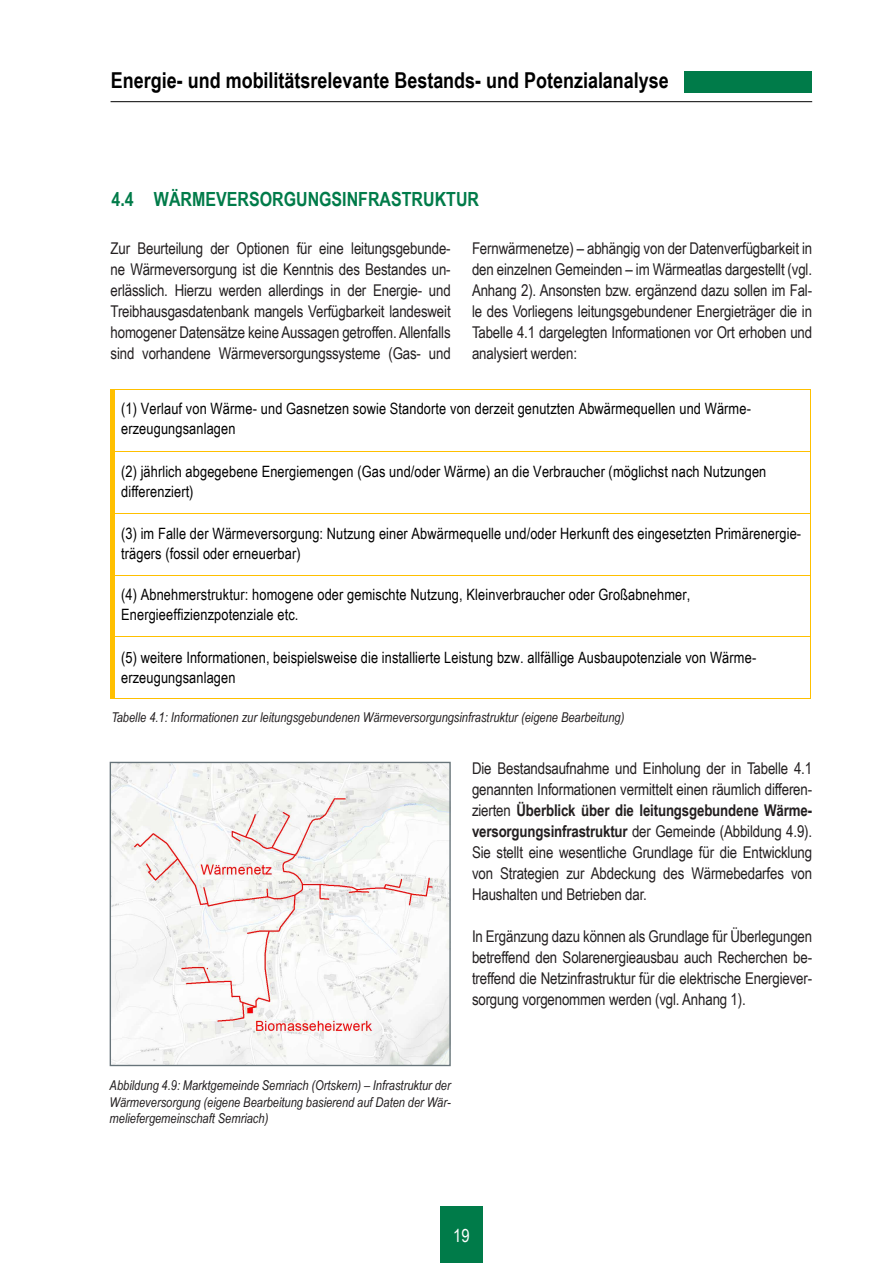
<style>
.page{position:relative;width:893px;height:1263px;background:#fff}
.page>*{position:absolute;margin:0;border:0;box-sizing:border-box;transform-origin:0 0}
.t1{font:700 21.9px "Arial Narrow";color:#000}
.t2{font:700 19.5px "Arial Narrow";color:#007b49}
.t3{font:18px "Arial Narrow";color:#fff}
.t4{font:16.2px/21px "Arial Narrow";letter-spacing:-.01em;color:#231f20;text-align:justify}
.t5{font:15.6px/19.6px "Arial Narrow";letter-spacing:.01em;color:#000}
.t6{font:italic 13.5px/16.5px "Arial Narrow";color:#231f20;text-align:justify}
.s1{font-weight:700}
</style>
<div class="page">
<hr style="left:111px;top:101px;width:701px;height:1px;background:#000">
<div style="left:440px;top:1206px;width:43px;height:57px;background:#007b49"></div>
<div style="left:685px;top:71px;width:127px;height:22px;background:#007b49"></div>
<hr style="left:111px;top:389px;width:699px;height:1px;background:#ffc000">
<hr style="left:111px;top:389px;width:4px;height:62px;background:#ffc000">
<hr style="left:810px;top:389px;width:1px;height:62px;background:#ffc000">
<hr style="left:115px;top:451px;width:695px;height:1px;background:#ffc000">
<hr style="left:111px;top:452px;width:4px;height:61px;background:#ffc000">
<hr style="left:810px;top:452px;width:1px;height:61px;background:#ffc000">
<hr style="left:115px;top:513px;width:695px;height:1px;background:#ffc000">
<hr style="left:111px;top:513px;width:4px;height:62px;background:#ffc000">
<hr style="left:810px;top:513px;width:1px;height:62px;background:#ffc000">
<hr style="left:115px;top:575px;width:695px;height:1px;background:#ffc000">
<hr style="left:111px;top:575px;width:4px;height:61px;background:#ffc000">
<hr style="left:810px;top:575px;width:1px;height:61px;background:#ffc000">
<hr style="left:115px;top:636px;width:695px;height:1px;background:#ffc000">
<hr style="left:111px;top:637px;width:4px;height:61px;background:#ffc000">
<hr style="left:111px;top:698px;width:699px;height:1px;background:#ffc000">
<hr style="left:810px;top:637px;width:1px;height:61px;background:#ffc000">
<img style="left:112px;top:764px;width:337px;height:300px">
<div style="left:110px;top:762px;width:341px;height:304px;border:1px solid #67747a"></div>
<h1 class="t1" style="left:111px;top:64px;width:559px">Energie- und mobilitätsrelevante Bestands- und Potenzialanalyse</h1>
<p class="t2" style="left:111px;top:184px;width:369px">4.4 WÄRMEVERSORGUNGSINFRASTRUKTUR</p>
<p class="t4" style="left:111px;top:237px;width:342px">Zur Beurteilung der Optionen für eine leitungsgebunde&shy;ne Wärmeversorgung ist die Kenntnis des Bestandes un&shy;erlässlich. Hierzu werden allerdings in der Energie- und Treibhausgasdatenbank mangels Verfügbarkeit landesweit homogener Datensätze keine Aussagen getroffen. Allenfalls sind vorhandene Wärmeversorgungssysteme (Gas- und</p>
<p class="t4" style="left:472px;top:237px;width:342px">Fernwärmenetze) – abhängig von der Datenverfügbarkeit in den einzelnen Gemeinden – im Wärmeatlas dargestellt (vgl.<br>Anhang 2). Ansonsten bzw. ergänzend dazu sollen im Fal&shy;le des Vorliegens leitungsgebundener Energieträger die in Tabelle 4.1 dargelegten Informationen vor Ort erhoben und analysiert werden:</p>
<p class="t5" style="left:121px;top:398px;width:631px">(1) Verlauf von Wärme- und Gasnetzen sowie Standorte von derzeit genutzten Abwärmequellen und Wärme&shy;erzeugungsanlagen</p>
<p class="t5" style="left:121px;top:461px;width:647px">(2) jährlich abgegebene Energiemengen (Gas und/oder Wärme) an die Verbraucher (möglichst nach Nutzungen differenziert)</p>
<p class="t5" style="left:121px;top:523px;width:681px">(3) im Falle der Wärmeversorgung: Nutzung einer Abwärmequelle und/oder Herkunft des eingesetzten Primärenergie&shy;trägers (fossil oder erneuerbar)</p>
<p class="t5" style="left:121px;top:584px;width:571px">(4) Abnehmerstruktur: homogene oder gemischte Nutzung, Kleinverbraucher oder Großabnehmer,<br>Energieeffizienzpotenziale etc.</p>
<p class="t5" style="left:121px;top:647px;width:637px">(5) weitere Informationen, beispielsweise die installierte Leistung bzw. allfällige Ausbaupotenziale von Wärme&shy;erzeugungsanlagen</p>
<p class="t6" style="left:111px;top:709px;width:514px">Tabelle 4.1: Informationen zur leitungsgebundenen Wärmeversorgungsinfrastruktur (eigene Bearbeitung)</p>
<p class="t4" style="left:472px;top:757px;width:342px">Die Bestandsaufnahme und Einholung der in Tabelle 4.1 genannten Informationen vermittelt einen räumlich differen&shy;zierten <span class="s1">Überblick über die leitungsgebundene Wärme&shy;versorgungsinfrastruktur</span> der Gemeinde (Abbildung 4.9).<br>Sie stellt eine wesentliche Grundlage für die Entwicklung von Strategien zur Abdeckung des Wärmebedarfes von Haushalten und Betrieben dar.</p>
<p class="t4" style="left:472px;top:925px;width:342px">In Ergänzung dazu können als Grundlage für Überlegungen betreffend den Solarenergieausbau auch Recherchen be&shy;treffend die Netzinfrastruktur für die elektrische Energiever&shy;sorgung vorgenommen werden (vgl. Anhang 1).</p>
<p class="t6" style="left:110px;top:1077px;width:343px">Abbildung 4.9: Marktgemeinde Semriach (Ortskern) – Infrastruktur der Wärmeversorgung (eigene Bearbeitung basierend auf Daten der Wär&shy;meliefergemeinschaft Semriach)</p>
<p class="t3" style="left:453px;top:1222px;width:18px">19</p>
</div>
